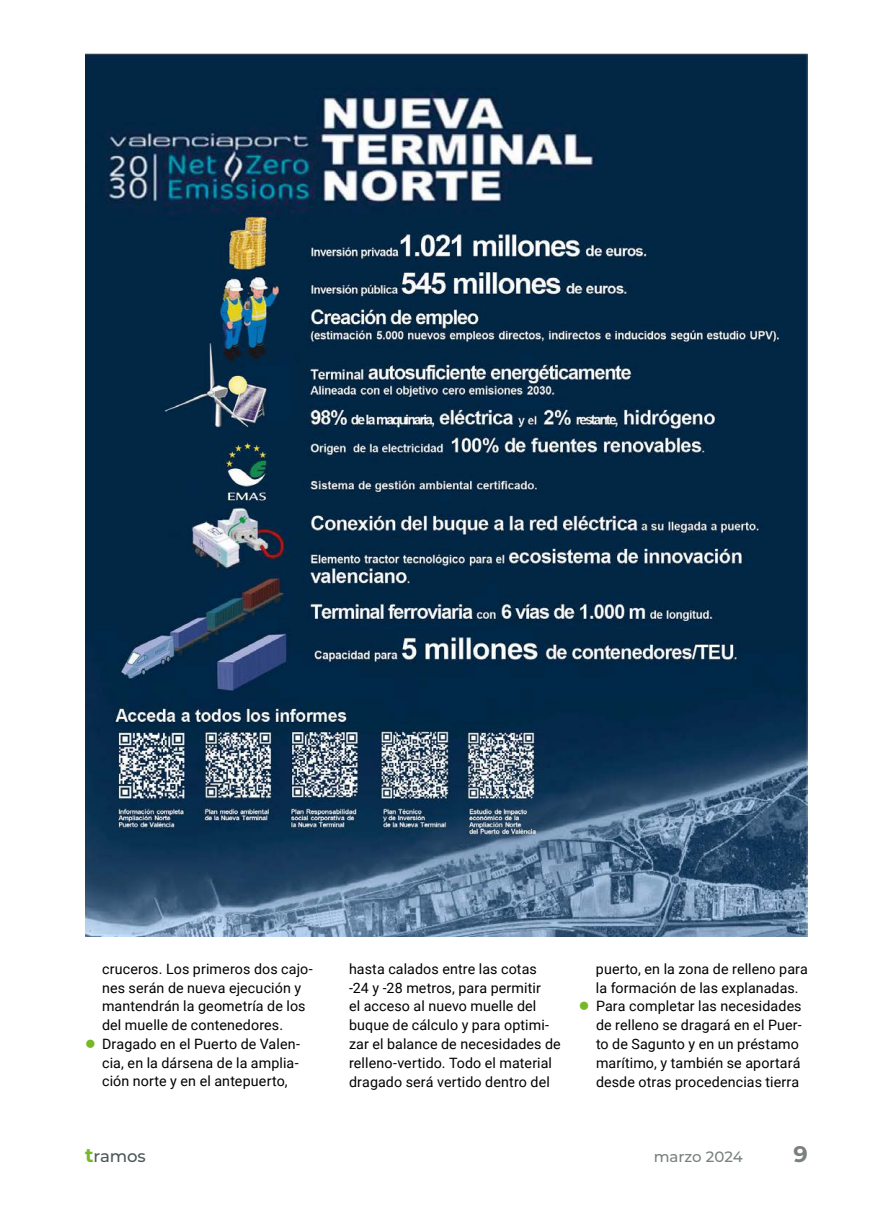
<style>
.page{position:relative;width:893px;height:1212px;background:#fff}
.page>*{position:absolute;margin:0;border:0;box-sizing:border-box;transform-origin:0 0}
.t1{font:700 22.5px "Montserrat";color:#7a8081}
.t2{font:500 16.5px "Montserrat";letter-spacing:-.005em;color:#4d5758}
.t3{font:500 15px "Montserrat";letter-spacing:-.005em;color:#7a8081}
.t4{font:14.25px/18.8px "Roboto";letter-spacing:.01em;color:#000}
.s1{color:#76b828}
.s2{font-weight:700;font-size:19.5px;color:#76b828}
</style>
<div class="page">
<img style="left:85px;top:53px;width:723px;height:883px">
<p class="t4" style="left:102px;top:959px;width:212px">cruceros. Los primeros dos cajo&shy;nes serán de nueva ejecución y mantendrán la geometría de los del muelle de contenedores.</p>
<p class="t4" style="left:102px;top:1034px;width:200px;text-align:justify;text-indent:-17px"><span class="s1">●</span> Dragado en el Puerto de Valen&shy;cia, en la dársena de la amplia&shy;ción norte y en el antepuerto,</p>
<p class="t4" style="left:349px;top:959px;width:213px">hasta calados entre las cotas<br>-24 y -28 metros, para permitir<br>el acceso al nuevo muelle del buque de cálculo y para optimi&shy;zar el balance de necesidades de relleno-vertido. Todo el material dragado será vertido dentro del</p>
<p class="t4" style="left:596px;top:959px;width:213px">puerto, en la zona de relleno para la formación de las explanadas.</p>
<p class="t4" style="left:596px;top:996px;width:207px;text-indent:-17px"><span class="s1">●</span> Para completar las necesidades de relleno se dragará en el Puer&shy;to de Sagunto y en un préstamo marítimo, y también se aportará desde otras procedencias tierra</p>
<p class="t2" style="left:85px;top:1144px;width:62px"><span class="s2">t</span>ramos</p>
<p class="t3" style="left:654px;top:1146px;width:90px">marzo 2024</p>
<h1 class="t1" style="left:794px;top:1137px;width:16px">9</h1>
</div>
